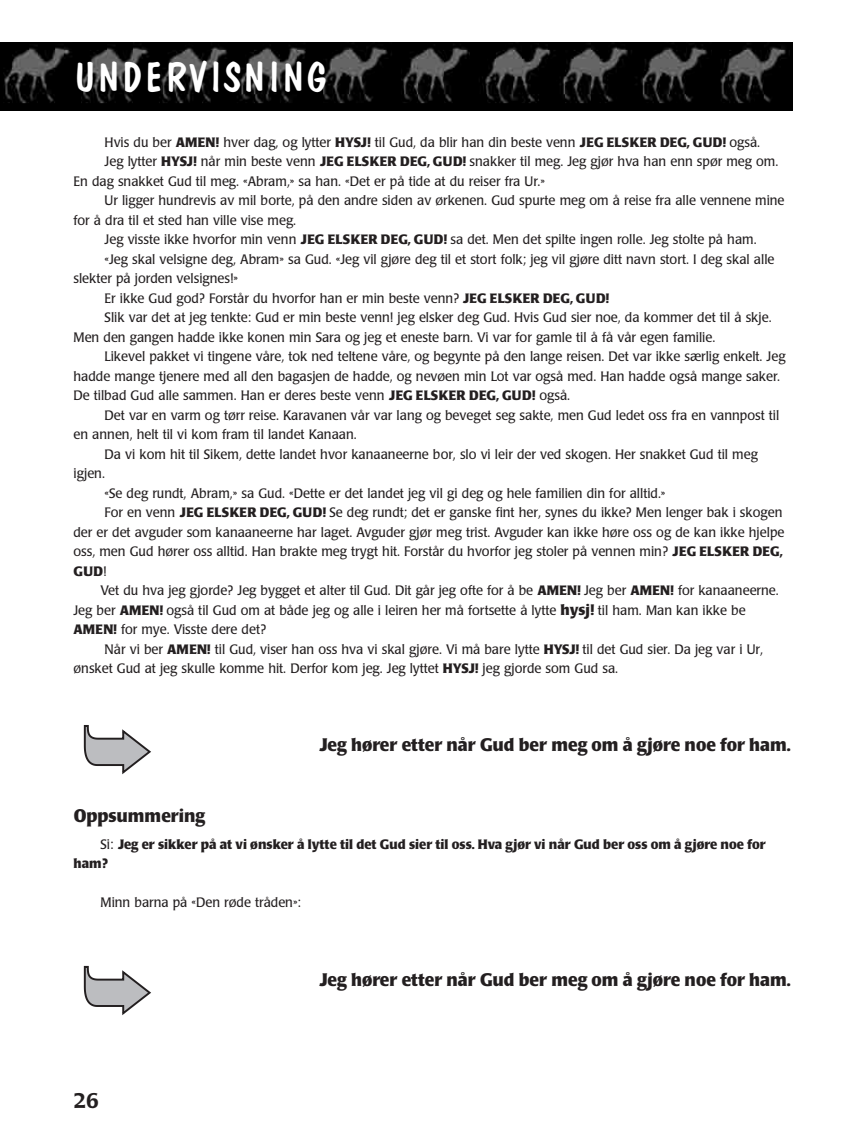
<style>
.page{position:relative;width:864px;height:1148px;background:#fff}
.page>*{position:absolute;margin:0;border:0;box-sizing:border-box;transform-origin:0 0}
.t1{font:42px "Dom Casual";letter-spacing:.025em;color:#fff}
.t2{font:500 21px "Poppl Laudatio";color:#231f20}
.t3{font:700 18px "Poppl Laudatio";color:#231f20;scale:.95 1}
.t4{font:13.5px "Poppl Laudatio";color:#231f20;scale:.95 1}
.t5{font:700 13.5px/19.5px "Poppl Laudatio";color:#231f20;scale:.95 1}
.s1{font-weight:700}
.s2{font-weight:400}
.s3{font-weight:700;font-size:15px}
</style>
<div class="page">
<img style="left:0;top:43px;width:792px;height:68px">
<svg style="left:83px;top:725px;width:68px;height:50px"></svg>
<svg style="left:83px;top:965px;width:68px;height:50px"></svg>
<h1 class="t1" style="left:73px;top:61px;width:256px">UNDERVISNING</h1>
<p class="t4" style="left:105px;top:136px;width:692px">Hvis du ber <span class="s1">AMEN!</span> hver dag, og lytter <span class="s1">HYSJ!</span> til Gud, da blir han din beste venn <span class="s1">JEG ELSKER DEG, GUD!</span> også.</p>
<p class="t4" style="left:105px;top:156px;width:711px">Jeg lytter <span class="s1">HYSJ!</span> når min beste venn <span class="s1">JEG ELSKER DEG, GUD!</span> snakker til meg. Jeg gjør hva han enn spør meg om.</p>
<p class="t4" style="left:73px;top:175px;width:498px">En dag snakket Gud til meg. «Abram,» sa han. «Det er på tide at du reiser fra Ur.»</p>
<p class="t4" style="left:105px;top:195px;width:717px">Ur ligger hundrevis av mil borte, på den andre siden av ørkenen. Gud spurte meg om å reise fra alle vennene mine</p>
<p class="t4" style="left:73px;top:214px;width:236px">for å dra til et sted han ville vise meg.</p>
<p class="t4" style="left:105px;top:234px;width:688px">Jeg visste ikke hvorfor min venn <span class="s1">JEG ELSKER DEG, GUD!</span> sa det. Men det spilte ingen rolle. Jeg stolte på ham.</p>
<p class="t4" style="left:105px;top:253px;width:707px">«Jeg skal velsigne deg, Abram» sa Gud. «Jeg vil gjøre deg til et stort folk; jeg vil gjøre ditt navn stort. I deg skal alle</p>
<p class="t4" style="left:73px;top:273px;width:175px">slekter på jorden velsignes!»</p>
<p class="t4" style="left:105px;top:292px;width:533px">Er ikke Gud god? Forstår du hvorfor han er min beste venn? <span class="s1">JEG ELSKER DEG, GUD!</span></p>
<p class="t4" style="left:105px;top:312px;width:704px">Slik var det at jeg tenkte: Gud er min beste venn! jeg elsker deg Gud. Hvis Gud sier noe, da kommer det til å skje.</p>
<p class="t4" style="left:73px;top:331px;width:677px">Men den gangen hadde ikke konen min Sara og jeg et eneste barn. Vi var for gamle til å få vår egen familie.</p>
<p class="t4" style="left:105px;top:351px;width:718px">Likevel pakket vi tingene våre, tok ned teltene våre, og begynte på den lange reisen. Det var ikke særlig enkelt. Jeg</p>
<p class="t4" style="left:73px;top:370px;width:745px">hadde mange tjenere med all den bagasjen de hadde, og nevøen min Lot var også med. Han hadde også mange saker.</p>
<p class="t4" style="left:73px;top:390px;width:524px">De tilbad Gud alle sammen. Han er deres beste venn <span class="s1">JEG ELSKER DEG, GUD!</span> også.</p>
<p class="t4" style="left:105px;top:409px;width:712px">Det var en varm og tørr reise. Karavanen vår var lang og beveget seg sakte, men Gud ledet oss fra en vannpost til</p>
<p class="t4" style="left:73px;top:429px;width:300px">en annen, helt til vi kom fram til landet Kanaan.</p>
<p class="t4" style="left:105px;top:448px;width:689px">Da vi kom hit til Sikem, dette landet hvor kanaaneerne bor, slo vi leir der ved skogen. Her snakket Gud til meg</p>
<p class="t4" style="left:73px;top:468px;width:35px">igjen.</p>
<p class="t4" style="left:105px;top:487px;width:592px">«Se deg rundt, Abram,» sa Gud. «Dette er det landet jeg vil gi deg og hele familien din for alltid.»</p>
<p class="t4" style="left:105px;top:507px;width:715px">For en venn <span class="s1">JEG ELSKER DEG, GUD!</span> Se deg rundt; det er ganske fint her, synes du ikke? Men lenger bak i skogen</p>
<p class="t4" style="left:74px;top:526px;width:750px">der er det avguder som kanaaneerne har laget. Avguder gjør meg trist. Avguder kan ikke høre oss og de kan ikke hjelpe</p>
<p class="t4" style="left:74px;top:546px;width:748px">oss, men Gud hører oss alltid. Han brakte meg trygt hit. Forstår du hvorfor jeg stoler på vennen min? <span class="s1">JEG ELSKER DEG,</span></p>
<p class="t5" style="left:74px;top:562px;width:36px">GUD<span class="s2">!</span></p>
<p class="t4" style="left:101px;top:585px;width:715px">Vet du hva jeg gjorde? Jeg bygget et alter til Gud. Dit går jeg ofte for å be <span class="s1">AMEN!</span> Jeg ber <span class="s1">AMEN!</span> for kanaaneerne.</p>
<p class="t4" style="left:74px;top:604px;width:709px">Jeg ber <span class="s1">AMEN!</span> også til Gud om at både jeg og alle i leiren her må fortsette å lytte <span class="s3">hysj!</span> til ham. Man kan ikke be</p>
<p class="t4" style="left:74px;top:624px;width:204px"><span class="s1">AMEN!</span> for mye. Visste dere det?</p>
<p class="t4" style="left:105px;top:643px;width:694px">Når vi ber <span class="s1">AMEN!</span> til Gud, viser han oss hva vi skal gjøre. Vi må bare lytte <span class="s1">HYSJ!</span> til det Gud sier. Da jeg var i Ur,</p>
<p class="t4" style="left:74px;top:663px;width:575px">ønsket Gud at jeg skulle komme hit. Derfor kom jeg. Jeg lyttet <span class="s1">HYSJ!</span> jeg gjorde som Gud sa.</p>
<h3 class="t3" style="left:74px;top:808px;width:140px">Oppsummering</h3>
<h3 class="t3" style="left:319px;top:737px;width:498px">Jeg hører etter når Gud ber meg om å gjøre noe for ham.</h3>
<p class="t5" style="left:74px;top:835px;width:730px;text-indent:27px"><span class="s2">Si:</span> Jeg er sikker på at vi ønsker å lytte til det Gud sier til oss. Hva gjør vi når Gud ber oss om å gjøre noe for ham?</p>
<p class="t4" style="left:100px;top:896px;width:213px">Minn barna på «Den røde tråden»:</p>
<h2 class="t2" style="left:73px;top:1092px;width:27px">26</h2>
<h3 class="t3" style="left:319px;top:972px;width:498px">Jeg hører etter når Gud ber meg om å gjøre noe for ham.</h3>
</div>
